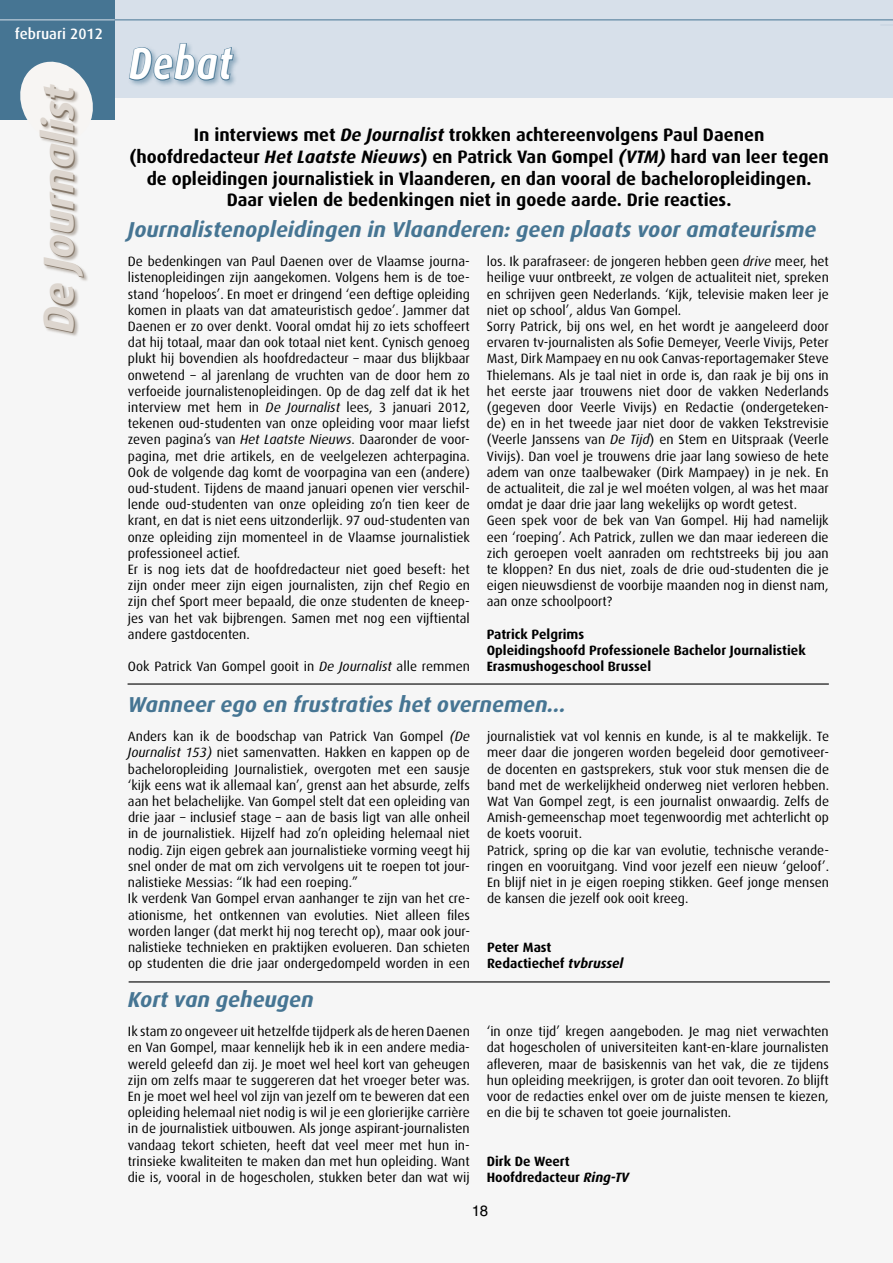
<style>
.page{position:relative;width:893px;height:1263px;background:#f6f6f6}
.page>*{position:absolute;margin:0;border:0;box-sizing:border-box;transform-origin:0 0}
.t1{font:italic 700 45px "Dax";letter-spacing:.025em;color:#fff;scale:.82 1}
.t2{font:italic 700 43.05px "Dax";color:#85786a}
.t3{font:italic 700 21.6px "Dax";color:#467593}
.t4{font:700 18px/21.6px "Dax";color:#000;text-align:center}
.t5{font:500 15px "Dax";color:#fff}
.t6{font:15px "Helvetica LT Std";color:#000}
.t7{font:13.5px/16.2px "Dax";color:#000}
.t8{font:700 13.5px/16.2px "Dax";color:#000}
.s1{font-style:italic}
</style>
<div class="page">
<div style="left:0;top:0;width:893px;height:98px;background:#d7e0ea"></div>
<div style="left:0;top:0;width:115px;height:120px;background:#467593"></div>
<svg style="left:20px;top:61px;width:73px;height:59px"></svg>
<div style="left:40px;top:85px;width:48px;height:252px;background:#85786a;opacity:.5"></div>
<hr style="left:108px;top:20px;width:785px;height:1px;background:#467593">
<hr style="left:0;top:20px;width:115px;height:1px;background:#d7e0ea">
<div style="left:128px;top:42px;width:113px;height:46px;background:#467593;opacity:.5"></div>
<svg style="left:128px;top:43px;width:107px;height:45px"></svg>
<hr style="left:128px;top:683px;width:701px;height:2px;background:#000">
<hr style="left:129px;top:981px;width:701px;height:1px;background:#000">
<p class="t5" style="left:15px;top:26px;width:90px">februari 2012</p>
<h2 class="t2" style="left:35px;top:334px;width:250px;rotate:-90deg">De Journalist</h2>
<h1 class="t1" style="left:129px;top:38px;width:127px">Debat</h1>
<p class="t4" style="left:129px;top:124px;width:701px">In interviews met <span class="s1">De Journalist</span> trokken achtereenvolgens Paul Daenen (hoofdredacteur <span class="s1">Het Laatste Nieuws</span>) en Patrick Van Gompel <span class="s1">(VTM)</span> hard van leer tegen de opleidingen journalistiek in Vlaanderen, en dan vooral de bacheloropleidingen.<br>Daar vielen de bedenkingen niet in goede aarde. Drie reacties.</p>
<h3 class="t3" style="left:128px;top:218px;width:690px">Journalistenopleidingen in Vlaanderen: geen plaats voor amateurisme</h3>
<p class="t7" style="left:128px;top:254px;width:344px">De bedenkingen van Paul Daenen over de Vlaamse journa&shy;listenopleidingen zijn aangekomen. Volgens hem is de toe&shy;stand ‘hopeloos’. En moet er dringend ‘een deftige opleiding komen in plaats van dat amateuristisch gedoe’. Jammer dat Daenen er zo over denkt. Vooral omdat hij zo iets schoffeert dat hij totaal, maar dan ook totaal niet kent. Cynisch genoeg plukt hij bovendien als hoofdredacteur – maar dus blijkbaar onwetend – al jarenlang de vruchten van de door hem zo verfoeide journalistenopleidingen. Op de dag zelf dat ik het interview met hem in <span class="s1">De Journalist</span> lees, 3 januari 2012, tekenen oud-studenten van onze opleiding voor maar liefst zeven pagina’s van <span class="s1">Het Laatste Nieuws</span>. Daaronder de voor&shy;pagina, met drie artikels, en de veelgelezen achterpagina.<br>Ook de volgende dag komt de voorpagina van een (andere) oud-student. Tijdens de maand januari openen vier verschil&shy;lende oud-studenten van onze opleiding zo’n tien keer de krant, en dat is niet eens uitzonderlijk. 97 oud-studenten van onze opleiding zijn momenteel in de Vlaamse journalistiek professioneel actief.<br>Er is nog iets dat de hoofdredacteur niet goed beseft: het zijn onder meer zijn eigen journalisten, zijn chef Regio en zijn chef Sport meer bepaald, die onze studenten de kneep&shy;jes van het vak bijbrengen. Samen met nog een vijftiental andere gastdocenten.</p>
<p class="t7" style="left:128px;top:659px;width:343px">Ook Patrick Van Gompel gooit in <span class="s1">De Journalist</span> alle remmen</p>
<p class="t7" style="left:487px;top:254px;width:344px">los. Ik parafraseer: de jongeren hebben geen <span class="s1">drive</span> meer, het heilige vuur ontbreekt, ze volgen de actualiteit niet, spreken en schrijven geen Nederlands. ‘Kijk, televisie maken leer je niet op school’, aldus Van Gompel.<br>Sorry Patrick, bij ons wel, en het wordt je aangeleerd door ervaren tv-journalisten als Sofie Demeyer, Veerle Vivijs, Peter Mast, Dirk Mampaey en nu ook Canvas-reportagemaker Steve Thielemans. Als je taal niet in orde is, dan raak je bij ons in het eerste jaar trouwens niet door de vakken Nederlands (gegeven door Veerle Vivijs) en Redactie (ondergeteken&shy;de) en in het tweede jaar niet door de vakken Tekstrevisie (Veerle Janssens van <span class="s1">De Tijd</span>) en Stem en Uitspraak (Veerle Vivijs). Dan voel je trouwens drie jaar lang sowieso de hete adem van onze taalbewaker (Dirk Mampaey) in je nek. En de actualiteit, die zal je wel moéten volgen, al was het maar omdat je daar drie jaar lang wekelijks op wordt getest.<br>Geen spek voor de bek van Van Gompel. Hij had namelijk een ‘roeping’. Ach Patrick, zullen we dan maar iedereen die zich geroepen voelt aanraden om rechtstreeks bij jou aan te kloppen? En dus niet, zoals de drie oud-studenten die je eigen nieuwsdienst de voorbije maanden nog in dienst nam, aan onze schoolpoort?</p>
<p class="t8" style="left:487px;top:626px;width:320px">Patrick Pelgrims<br>Opleidingshoofd Professionele Bachelor Journalistiek<br>Erasmushogeschool Brussel</p>
<h3 class="t3" style="left:128px;top:693px;width:439px">Wanneer ego en frustraties het overnemen…</h3>
<p class="t7" style="left:128px;top:729px;width:344px">Anders kan ik de boodschap van Patrick Van Gompel <span class="s1">(De Journalist 153)</span> niet samenvatten. Hakken en kappen op de bacheloropleiding Journalistiek, overgoten met een sausje ‘kijk eens wat ik allemaal kan’, grenst aan het absurde, zelfs aan het belachelijke. Van Gompel stelt dat een opleiding van drie jaar – inclusief stage – aan de basis ligt van alle onheil in de journalistiek. Hijzelf had zo’n opleiding helemaal niet nodig. Zijn eigen gebrek aan journalistieke vorming veegt hij snel onder de mat om zich vervolgens uit te roepen tot jour&shy;nalistieke Messias: “Ik had een roeping.”<br>Ik verdenk Van Gompel ervan aanhanger te zijn van het cre&shy;ationisme, het ontkennen van evoluties. Niet alleen files worden langer (dat merkt hij nog terecht op), maar ook jour&shy;nalistieke technieken en praktijken evolueren. Dan schieten op studenten die drie jaar ondergedompeld worden in een</p>
<p class="t7" style="left:487px;top:729px;width:344px">journalistiek vat vol kennis en kunde, is al te makkelijk. Te meer daar die jongeren worden begeleid door gemotiveer&shy;de docenten en gastsprekers, stuk voor stuk mensen die de band met de werkelijkheid onderweg niet verloren hebben.<br>Wat Van Gompel zegt, is een journalist onwaardig. Zelfs de Amish-gemeenschap moet tegenwoordig met achterlicht op de koets vooruit.<br>Patrick, spring op die kar van evolutie, technische verande&shy;ringen en vooruitgang. Vind voor jezelf een nieuw ‘geloof’.<br>En blijf niet in je eigen roeping stikken. Geef jonge mensen de kansen die jezelf ook ooit kreeg.</p>
<p class="t8" style="left:487px;top:939px;width:138px">Peter Mast<br>Redactiechef <span class="s1">tvbrussel</span></p>
<h3 class="t3" style="left:128px;top:987px;width:187px">Kort van geheugen</h3>
<p class="t7" style="left:128px;top:1023px;width:344px;text-align:justify">Ik stam zo ongeveer uit hetzelfde tijdperk als de heren Daenen en Van Gompel, maar kennelijk heb ik in een andere media&shy;wereld geleefd dan zij. Je moet wel heel kort van geheugen zijn om zelfs maar te suggereren dat het vroeger beter was.<br>En je moet wel heel vol zijn van jezelf om te beweren dat een opleiding helemaal niet nodig is wil je een glorierijke carrière in de journalistiek uitbouwen. Als jonge aspirant-journalisten vandaag tekort schieten, heeft dat veel meer met hun in&shy;trinsieke kwaliteiten te maken dan met hun opleiding. Want die is, vooral in de hogescholen, stukken beter dan wat wij</p>
<p class="t7" style="left:487px;top:1023px;width:343px;text-align:justify">‘in onze tijd’ kregen aangeboden. Je mag niet verwachten dat hogescholen of universiteiten kant-en-klare journalisten afleveren, maar de basiskennis van het vak, die ze tijdens hun opleiding meekrijgen, is groter dan ooit tevoren. Zo blijft voor de redacties enkel over om de juiste mensen te kiezen, en die bij te schaven tot goeie journalisten.</p>
<p class="t8" style="left:487px;top:1153px;width:144px">Dirk De Weert<br>Hoofdredacteur <span class="s1">Ring-TV</span></p>
<p class="t6" style="left:472px;top:1202px;width:18px">18</p>
</div>
